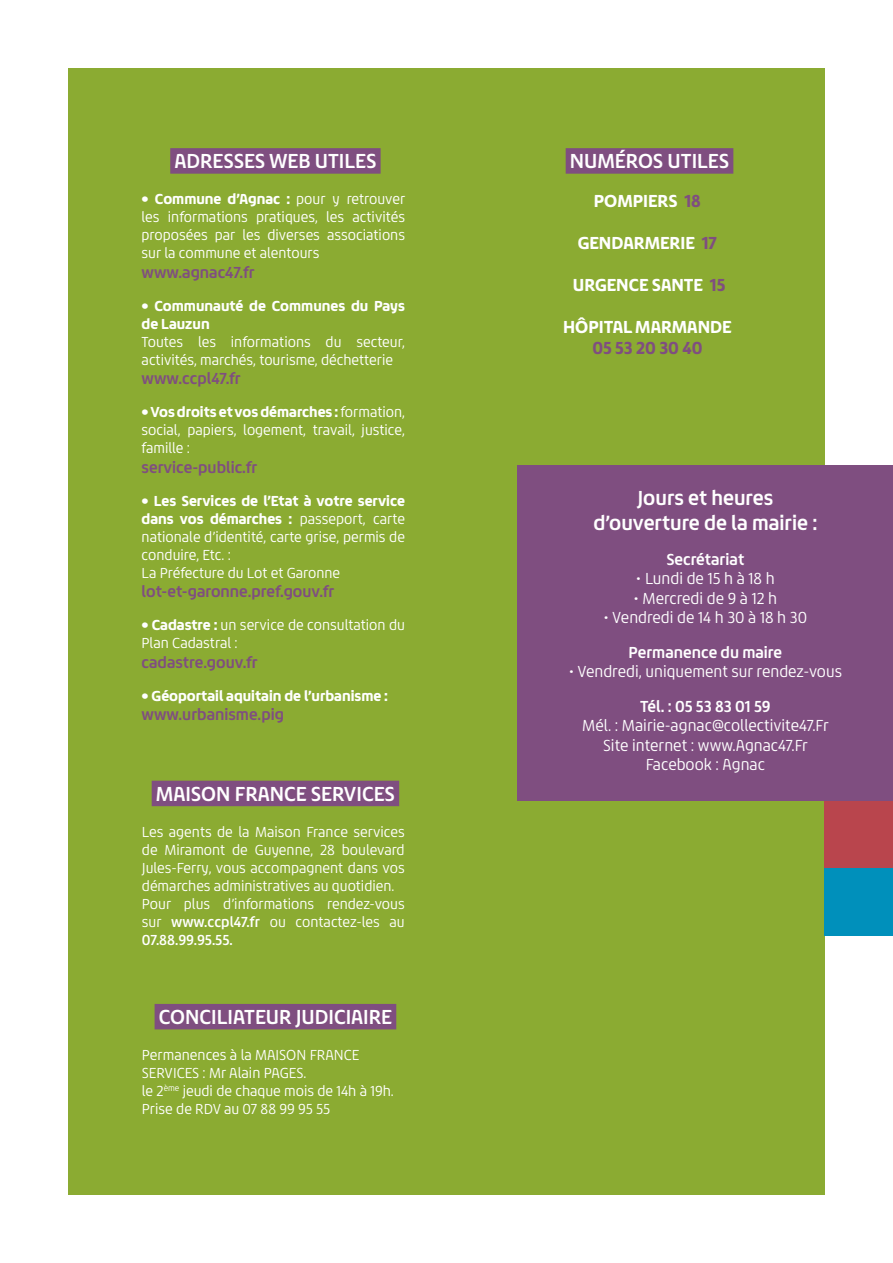
<style>
.page{position:relative;width:893px;height:1263px;background:#fff}
.page>*{position:absolute;margin:0;border:0;box-sizing:border-box;transform-origin:0 0}
.t1{font:21px/25.2px "Chypre Nor Bol";color:#fff;text-align:center}
.t2{font:18px "Chypre Nor Bla";color:#fff}
.t3{font:18px "Chypre Nor Bla";color:#7f4e80}
.t4{font:16.5px/19.5px "Chypre Nor Reg";color:#fff;text-align:center}
.t5{font:16.5px "Chypre Nor Bol";color:#7f4e80}
.t6{font:16.5px "Chypre Nor Bol";color:#fff}
.t7{font:15px/18px "Chypre Nor Reg";color:#fff}
.t8{font:15px/18px "Chypre Nor Bla";color:#fff}
.t9{font:15px "Chypre Nor Dem";color:#fff}
.s1{font-family:"Chypre Nor Reg"}
.s2{font-family:"Chypre Nor Bla"}
.s3{font-family:"Chypre Nor Dem"}
.s4{color:#7f4e80}
</style>
<div class="page">
<div style="left:68px;top:68px;width:757px;height:1127px;background:#8bab32"></div>
<div style="left:566px;top:148px;width:167px;height:26px;background:#7f4e80"></div>
<div style="left:170px;top:148px;width:211px;height:26px;background:#7f4e80"></div>
<div style="left:825px;top:868px;width:68px;height:68px;background:#0090bb"></div>
<div style="left:825px;top:800px;width:68px;height:68px;background:#b9454d"></div>
<div style="left:518px;top:465px;width:375px;height:335px;background:#7f4e80"></div>
<div style="left:152px;top:781px;width:247px;height:25px;background:#7f4e80"></div>
<div style="left:155px;top:1004px;width:241px;height:25px;background:#7f4e80"></div>
<h1 class="t1" style="left:174px;top:149px;width:203px">ADRESSES WEB UTILES</h1>
<p class="t8" style="left:142px;top:190px;width:265px">• Commune d’Agnac : <span class="s1">pour y retrouver</span></p>
<p class="t7" style="left:142px;top:208px;width:265px;text-align:justify">les informations pratiques, les activités proposées par les diverses associations sur la commune et alentours</p>
<p class="t5" style="left:142px;top:263px;width:115px">www.agnac47.fr</p>
<p class="t8" style="left:142px;top:297px;width:265px">• Communauté de Communes du Pays de Lauzun</p>
<p class="t7" style="left:142px;top:333px;width:265px">Toutes les informations du secteur, activités, marchés, tourisme, déchetterie</p>
<p class="t5" style="left:142px;top:369px;width:101px">www.ccpl47.fr</p>
<p class="t8" style="left:142px;top:403px;width:265px">• Vos droits et vos démarches : <span class="s1">formation,</span></p>
<p class="t7" style="left:142px;top:421px;width:265px">social, papiers, logement, travail, justice, famille :</p>
<p class="t5" style="left:142px;top:458px;width:117px">service-public.fr</p>
<p class="t8" style="left:142px;top:492px;width:265px">• Les Services de l’Etat à votre service dans vos démarches : <span class="s1">passeport, carte</span></p>
<p class="t7" style="left:142px;top:528px;width:265px">nationale d’identité, carte grise, permis de conduire, Etc. :<br>La Préfecture du Lot et Garonne</p>
<p class="t5" style="left:142px;top:582px;width:194px">lot-et-garonne.pref.gouv.fr</p>
<p class="t7" style="left:142px;top:616px;width:265px"><span class="s2">• Cadastre :</span> un service de consultation du<br>Plan Cadastral :</p>
<p class="t5" style="left:142px;top:653px;width:118px">cadastre.gouv.fr</p>
<p class="t8" style="left:142px;top:687px;width:248px">• Géoportail aquitain de l’urbanisme :</p>
<p class="t5" style="left:142px;top:705px;width:144px">www.urbanisme.pig</p>
<h1 class="t1" style="left:156px;top:781px;width:241px">MAISON FRANCE SERVICES</h1>
<p class="t7" style="left:142px;top:823px;width:264px">Les agents de la Maison France services de Miramont de Guyenne, 28 boulevard Jules-Ferry, vous accompagnent dans vos démarches administratives au quotidien.<br>Pour plus d’informations rendez-vous sur <span class="s3">www.ccpl47.fr</span> ou contactez-les au</p>
<p class="t9" style="left:142px;top:931px;width:92px">07.88.99.95.55.</p>
<h1 class="t1" style="left:159px;top:1004px;width:235px">CONCILIATEUR JUDICIAIRE</h1>
<p class="t7" style="left:142px;top:1046px;width:253px">Permanences à la MAISON FRANCE<br>SERVICES : Mr Alain PAGES.<br>le 2<sup>ème</sup> jeudi de chaque mois de 14h à 19h.<br>Prise de RDV au 07 88 99 95 55</p>
<h1 class="t1" style="left:570px;top:149px;width:161px">NUMÉROS UTILES</h1>
<p class="t2" style="left:594px;top:191px;width:109px">POMPIERS <span class="s4">18</span></p>
<p class="t2" style="left:578px;top:233px;width:141px">GENDARMERIE <span class="s4">17</span></p>
<p class="t2" style="left:573px;top:275px;width:154px">URGENCE SANTE <span class="s4">15</span></p>
<p class="t2" style="left:563px;top:317px;width:170px">HÔPITAL MARMANDE</p>
<p class="t3" style="left:592px;top:338px;width:112px">05 53 20 30 40</p>
<h1 class="t1" style="left:593px;top:485px;width:225px">Jours et heures d’ouverture de la mairie :</h1>
<p class="t6" style="left:666px;top:550px;width:79px">Secrétariat</p>
<p class="t4" style="left:636px;top:569px;width:140px">• Lundi de 15 h à 18 h</p>
<p class="t4" style="left:633px;top:589px;width:145px">• Mercredi de 9 à 12 h</p>
<p class="t4" style="left:604px;top:608px;width:205px">• Vendredi de 14 h 30 à 18 h 30</p>
<p class="t6" style="left:628px;top:643px;width:155px">Permanence du maire</p>
<p class="t4" style="left:569px;top:662px;width:275px">• Vendredi, uniquement sur rendez-vous</p>
<p class="t6" style="left:640px;top:697px;width:132px">Tél. : 05 53 83 01 59</p>
<p class="t4" style="left:582px;top:716px;width:248px">Mél. : Mairie-agnac@collectivite47.Fr<br>Site internet : www.Agnac47.Fr<br>Facebook : Agnac</p>
</div>
